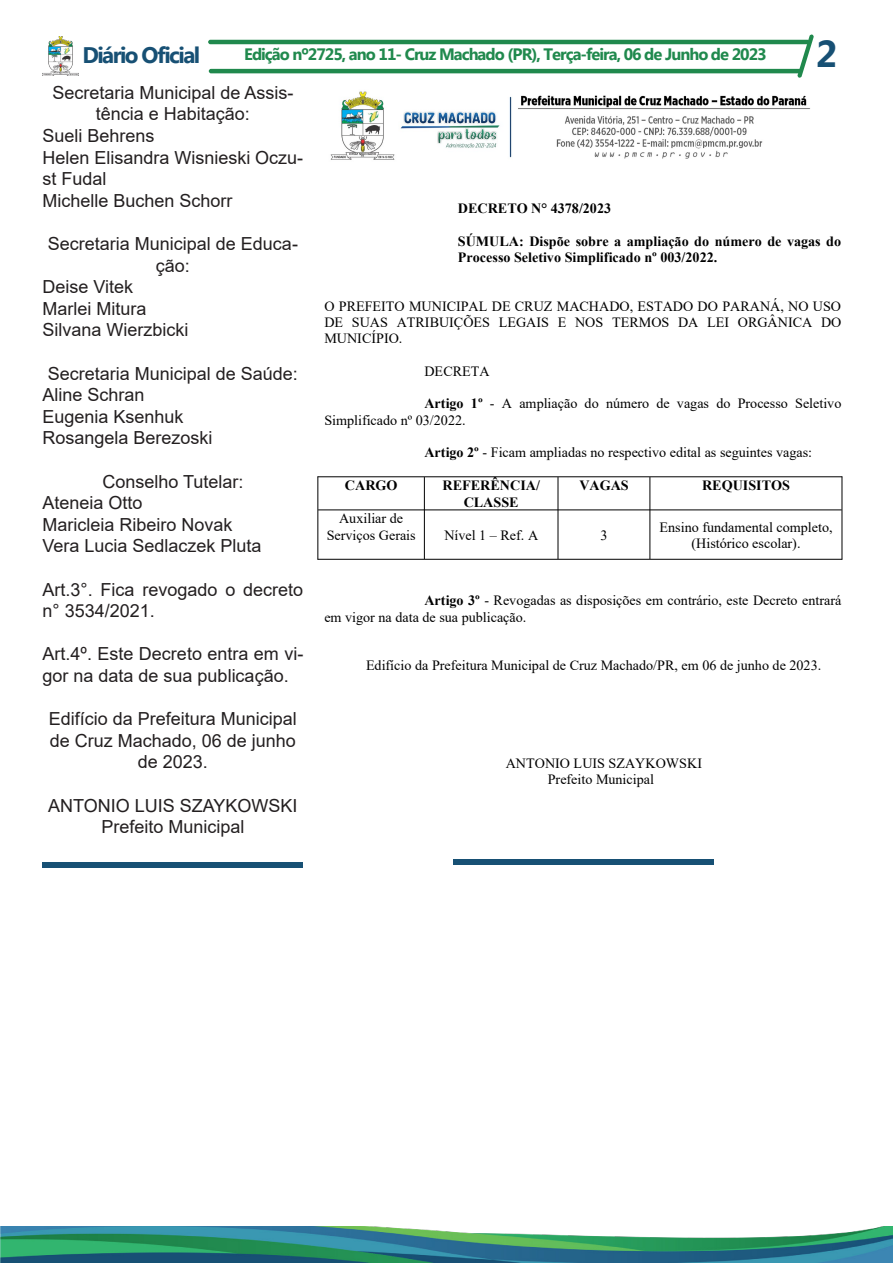
<style>
.page{position:relative;width:893px;height:1263px;background:#fff}
.page>*{position:absolute;margin:0;border:0;box-sizing:border-box;transform-origin:0 0}
.t1{font:700 37.5px "Myanmar Text";color:#175074}
.t2{font:700 22.5px "Myanmar Text";letter-spacing:-.07em;color:#175074}
.t3{font:18px/21.6px "Arial";color:#231f20;text-align:center}
.t4{font:700 16.5px "Myanmar Text";letter-spacing:-.06em;color:#20894d}
.t5{font:14.1px/16.2px "Times New Roman";color:#000;text-align:center}
.t6{font:700 14.1px/16.2px "Times New Roman";color:#000}
.s1{font-weight:700}
</style>
<div class="page">
<hr style="left:208px;top:40px;width:602px;height:4px;background:#20894d;border-radius:2px">
<hr style="left:209px;top:69px;width:593px;height:4px;background:#20894d;border-radius:2px">
<img style="left:43px;top:37px;width:36px;height:38px">
<svg style="left:797px;top:34px;width:17px;height:44px"></svg>
<img style="left:0;top:1226px;width:892px;height:37px">
<img style="left:892px;top:1226px;width:1px;height:37px">
<div style="left:43px;top:862px;width:260px;height:6px;background:#175074"></div>
<div style="left:453px;top:859px;width:261px;height:6px;background:#175074"></div>
<img style="left:330px;top:91px;width:480px;height:69px">
<hr style="left:318px;top:476px;width:524px;height:1px;background:#000">
<hr style="left:318px;top:510px;width:524px;height:1px;background:#000">
<hr style="left:318px;top:559px;width:524px;height:1px;background:#000">
<hr style="left:318px;top:476px;width:1px;height:84px;background:#000">
<hr style="left:424px;top:477px;width:1px;height:82px;background:#000">
<hr style="left:558px;top:477px;width:1px;height:82px;background:#000">
<hr style="left:650px;top:477px;width:1px;height:82px;background:#000">
<hr style="left:842px;top:476px;width:1px;height:84px;background:#000">
<p class="t2" style="left:82px;top:42px;width:119px">Diário Oficial</p>
<p class="t4" style="left:244px;top:45px;width:524px">Edição nº2725, ano 11- Cruz Machado (PR), Terça-feira, 06 de Junho de 2023</p>
<p class="t1" style="left:816px;top:32px;width:23px">2</p>
<p class="t3" style="left:52px;top:82px;width:243px">Secretaria Municipal de Assis&shy;tência e Habitação:</p>
<p class="t3" style="left:43px;top:125px;width:114px">Sueli Behrens</p>
<p class="t3" style="left:43px;top:146px;width:262px">Helen Elisandra Wisnieski Oczu-</p>
<p class="t3" style="left:43px;top:168px;width:66px">st Fudal</p>
<p class="t3" style="left:43px;top:190px;width:192px">Michelle Buchen Schorr</p>
<p class="t3" style="left:48px;top:233px;width:252px">Secretaria Municipal de Educa&shy;ção:</p>
<p class="t3" style="left:43px;top:276px;width:92px">Deise Vitek</p>
<p class="t3" style="left:43px;top:298px;width:106px">Marlei Mitura</p>
<p class="t3" style="left:43px;top:319px;width:148px">Silvana Wierzbicki</p>
<p class="t3" style="left:48px;top:362px;width:252px">Secretaria Municipal de Saúde:</p>
<p class="t3" style="left:43px;top:384px;width:104px">Aline Schran</p>
<p class="t3" style="left:43px;top:406px;width:143px">Eugenia Ksenhuk</p>
<p class="t3" style="left:43px;top:427px;width:172px">Rosangela Berezoski</p>
<p class="t3" style="left:102px;top:470px;width:143px">Conselho Tutelar:</p>
<p class="t3" style="left:43px;top:492px;width:102px">Ateneia Otto</p>
<p class="t3" style="left:43px;top:514px;width:192px">Maricleia Ribeiro Novak</p>
<p class="t3" style="left:43px;top:535px;width:221px">Vera Lucia Sedlaczek Pluta</p>
<p class="t3" style="left:43px;top:578px;width:262px;text-align:left">Art.3°. Fica revogado o decreto n° 3534/2021.</p>
<p class="t3" style="left:43px;top:643px;width:262px;text-align:left">Art.4º. Este Decreto entra em vi&shy;gor na data de sua publicação.</p>
<p class="t3" style="left:49px;top:708px;width:250px">Edifício da Prefeitura Municipal de Cruz Machado, 06 de junho de 2023.</p>
<p class="t3" style="left:48px;top:794px;width:251px">ANTONIO LUIS SZAYKOWSKI</p>
<p class="t3" style="left:101px;top:816px;width:145px">Prefeito Municipal</p>
<p class="t6" style="left:458px;top:200px;width:155px">DECRETO N° 4378/2023</p>
<p class="t6" style="left:458px;top:233px;width:385px">SÚMULA: Dispõe sobre a ampliação do número de vagas do<br>Processo Seletivo Simplificado nº 003/2022.</p>
<p class="t5" style="left:324px;top:298px;width:519px;text-align:justify">O PREFEITO MUNICIPAL DE CRUZ MACHADO, ESTADO DO PARANÁ, NO USO DE SUAS ATRIBUIÇÕES LEGAIS E NOS TERMOS DA LEI ORGÂNICA DO MUNICÍPIO.</p>
<p class="t5" style="left:424px;top:363px;width:67px">DECRETA</p>
<p class="t5" style="left:324px;top:396px;width:519px;text-align:left;text-indent:100px"><span class="s1">Artigo 1º</span> - A ampliação do número de vagas do Processo Seletivo<br>Simplificado nº 03/2022.</p>
<p class="t5" style="left:424px;top:444px;width:389px"><span class="s1">Artigo 2º</span> - Ficam ampliadas no respectivo edital as seguintes vagas:</p>
<p class="t6" style="left:345px;top:477px;width:54px">CARGO</p>
<p class="t6" style="left:443px;top:477px;width:99px;text-align:center">REFERÊNCIA/<br>CLASSE</p>
<p class="t6" style="left:579px;top:477px;width:51px">VAGAS</p>
<p class="t6" style="left:702px;top:477px;width:89px">REQUISITOS</p>
<p class="t5" style="left:327px;top:511px;width:91px">Auxiliar de<br>Serviços Gerais</p>
<p class="t5" style="left:444px;top:527px;width:95px">Nível 1 – Ref. A</p>
<p class="t5" style="left:600px;top:527px;width:9px">3</p>
<p class="t5" style="left:660px;top:519px;width:175px">Ensino fundamental completo, (Histórico escolar).</p>
<p class="t5" style="left:324px;top:592px;width:519px;text-align:left;text-indent:100px"><span class="s1">Artigo 3º</span> - Revogadas as disposições em contrário, este Decreto entrará em vigor na data de sua publicação.</p>
<p class="t5" style="left:366px;top:658px;width:457px">Edifício da Prefeitura Municipal de Cruz Machado/PR, em 06 de junho de 2023.</p>
<p class="t5" style="left:506px;top:755px;width:198px">ANTONIO LUIS SZAYKOWSKI<br>Prefeito Municipal</p>
</div>
